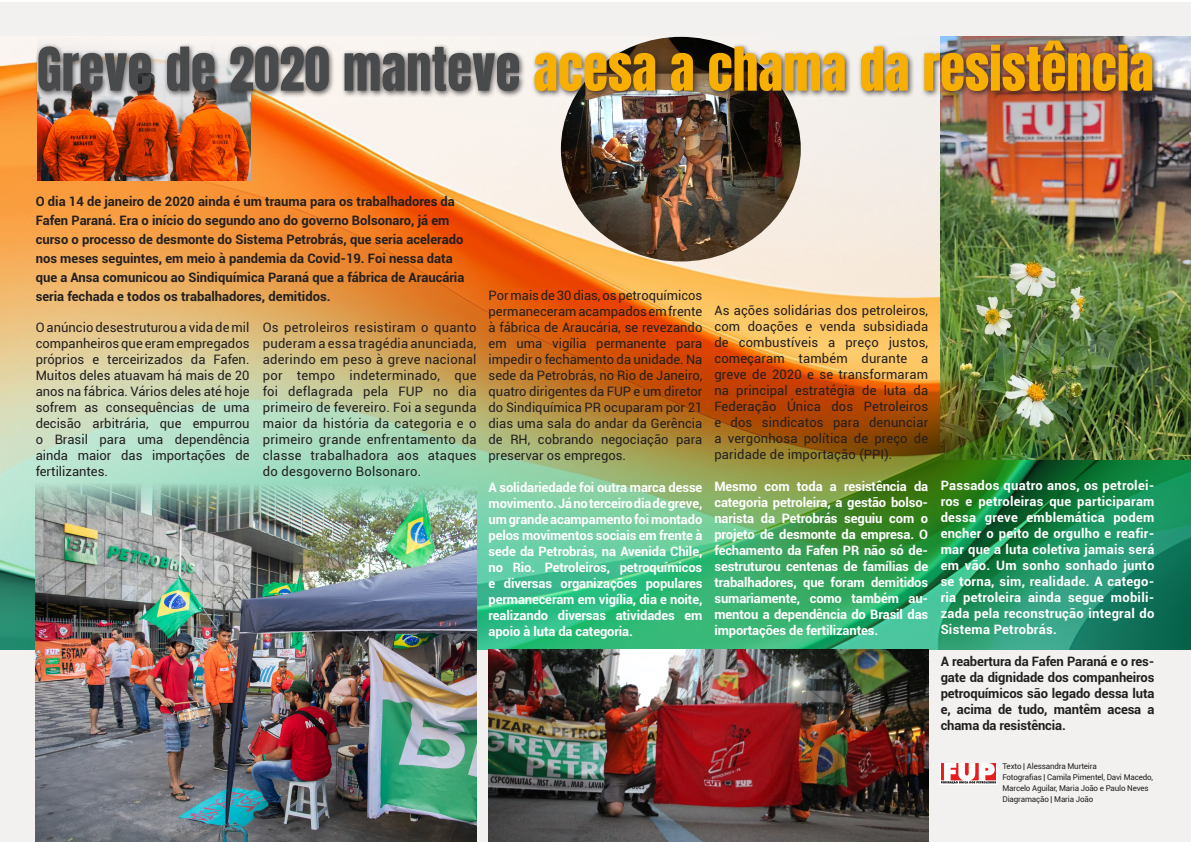
<style>
.page{position:relative;width:1191px;height:842px;background:#fff}
.page>*{position:absolute;margin:0;border:0;box-sizing:border-box;transform-origin:0 0}
.t1{font:51px "Anton";color:#f7af02}
.t2{font:13px/16px "Roboto";letter-spacing:.01em;color:#231f20;text-align:justify}
.t3{font:700 13px/16px "Roboto";letter-spacing:-.01em;color:#fff;text-align:justify}
.t4{font:700 13px/19px "Roboto";color:#231f20;text-align:justify}
.t5{font:8px "Roboto";letter-spacing:-.02em;color:#231f20}
.s1{color:#494a4b}
</style>
<div class="page">
<div style="left:0;top:3px;width:1191px;height:839px;background:#f2f1ef"></div>
<img style="left:0;top:62px;width:1191px;height:587px">
<img style="left:940px;top:37px;width:251px;height:422px">
<img style="left:37px;top:98px;width:214px;height:82px">
<img style="left:561px;top:98px;width:239px;height:163px">
<div style="left:35px;top:37px;width:1124px;height:61px;background:#231f20;opacity:.75"></div>
<svg style="left:940px;top:763px;width:56px;height:21px"></svg>
<img style="left:942px;top:764px;width:53px;height:19px">
<img style="left:488px;top:649px;width:440px;height:193px">
<img style="left:36px;top:483px;width:440px;height:359px">
<p class="t1" style="left:37px;top:43px;width:1118px"><span class="s1">Greve de 2020 manteve</span> acesa a chama da resistência</p>
<p class="t4" style="left:36px;top:191px;width:430px;text-align:left">O dia 14 de janeiro de 2020 ainda é um trauma para os trabalhadores da Fafen Paraná. Era o início do segundo ano do governo Bolsonaro, já em curso o processo de desmonte do Sistema Petrobrás, que seria acelerado nos meses seguintes, em meio à pandemia da Covid-19. Foi nessa data que a Ansa comunicou ao Sindiquímica Paraná que a fábrica de Araucária seria fechada e todos os trabalhadores, demitidos.</p>
<p class="t2" style="left:263px;top:318px;width:215px">Os petroleiros resistiram o quanto puderam a essa tragédia anunciada, aderindo em peso à greve nacional por tempo indeterminado, que foi deflagrada pela FUP no dia primeiro de fevereiro. Foi a segunda maior da história da categoria e o primeiro grande enfrentamento da classe trabalhadora aos ataques do desgoverno Bolsonaro.</p>
<p class="t2" style="left:36px;top:319px;width:215px">O anúncio desestruturou a vida de mil companheiros que eram empregados próprios e terceirizados da Fafen.<br>Muitos deles atuavam há mais de 20 anos na fábrica. Vários deles até hoje sofrem as consequências de uma decisão arbitrária, que empurrou o Brasil para uma dependência ainda maior das importações de fertilizantes.</p>
<p class="t2" style="left:488px;top:287px;width:215px">Por mais de 30 dias, os petroquímicos permaneceram acampados em frente à fábrica de Araucária, se revezando em uma vigília permanente para impedir o fechamento da unidade. Na sede da Petrobrás, no Rio de Janeiro, quatro dirigentes da FUP e um diretor do Sindiquímica PR ocuparam por 21 dias uma sala do andar da Gerência de RH, cobrando negociação para preservar os empregos.</p>
<p class="t3" style="left:488px;top:479px;width:215px">A solidariedade foi outra marca desse movimento. Já no terceiro dia de greve, um grande acampamento foi montado pelos movimentos sociais em frente à sede da Petrobrás, na Avenida Chile, no Rio. Petroleiros, petroquímicos e diversas organizações populares permaneceram em vigília, dia e noite, realizando diversas atividades em apoio à luta da categoria.</p>
<p class="t2" style="left:714px;top:302px;width:215px">As ações solidárias dos petroleiros, com doações e venda subsidiada de combustíveis a preço justos, começaram também durante a greve de 2020 e se transformaram na principal estratégia de luta da Federação Única dos Petroleiros e dos sindicatos para denunciar a vergonhosa política de preço de paridade de importação (PPI).</p>
<p class="t3" style="left:714px;top:478px;width:215px">Mesmo com toda a resistência da categoria petroleira, a gestão bolso&shy;narista da Petrobrás seguiu com o projeto de desmonte da empresa. O fechamento da Fafen PR não só de&shy;sestruturou centenas de famílias de trabalhadores, que foram demitidos sumariamente, como também au&shy;mentou a dependência do Brasil das importações de fertilizantes.</p>
<p class="t3" style="left:940px;top:476px;width:215px">Passados quatro anos, os petrolei&shy;ros e petroleiras que participaram dessa greve emblemática podem encher o peito de orgulho e reafir&shy;mar que a luta coletiva jamais será em vão. Um sonho sonhado junto se torna, sim, realidade. A catego&shy;ria petroleira ainda segue mobili&shy;zada pela reconstrução integral do Sistema Petrobrás.</p>
<p class="t4" style="left:940px;top:652px;width:215px;line-height:16px">A reabertura da Fafen Paraná e o res&shy;gate da dignidade dos companheiros petroquímicos são legado dessa luta e, acima de tudo, mantêm acesa a chama da resistência.</p>
<p class="t5" style="left:1002px;top:761px;width:96px">Texto | Alessandra Murteira</p>
<p class="t5" style="left:1002px;top:772px;width:152px">Fotografias | Camila Pimentel, Davi Macedo,</p>
<p class="t5" style="left:1002px;top:783px;width:148px">Marcelo Aguilar, Maria João e Paulo Neves</p>
<p class="t5" style="left:1002px;top:794px;width:92px">Diagramação | Maria João</p>
</div>
